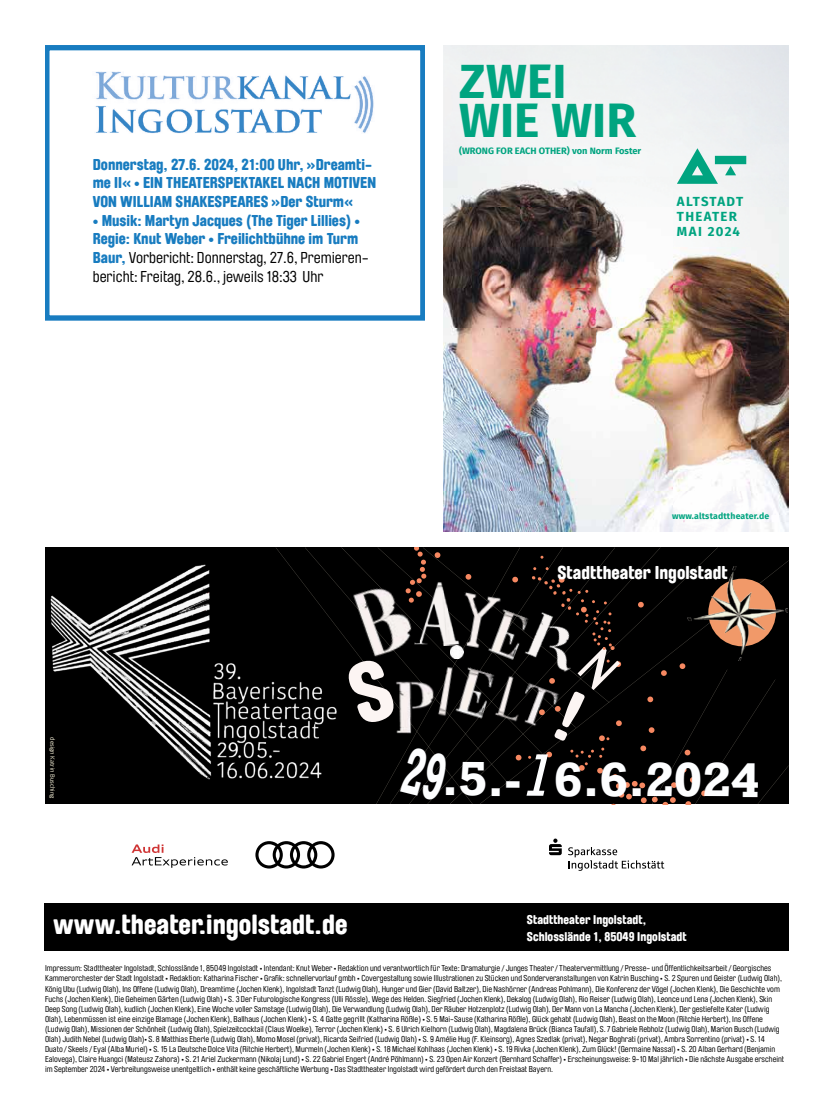
<style>
.page{position:relative;width:833px;height:1117px;background:#fff}
.page>*{position:absolute;margin:0;border:0;box-sizing:border-box;transform-origin:0 0}
.t1{font:700 48.12px/39.6px "Fira Sans";color:#00a480}
.t2{font:700 45px "Rockwell";color:#fdfeff}
.t3{font:900 27.5px "Brauer Neue Std";color:#fff}
.t4{font:900 18.38px "Brauer Neue Std";color:#fff}
.t5{font:900 15.5px/18.6px "Brauer Neue Std";color:#187cc0}
.t6{font:700 13.25px/14.9px "Fira Sans";letter-spacing:.1em;color:#00a480}
.t7{font:900 12.5px/16.2px "Brauer Neue Std";color:#fff}
.t8{font:700 9.25px "Fira Sans";color:#00a480}
.t9{font:700 8.75px "Fira Sans";letter-spacing:.02em;color:#00a480}
.t10{font:8.38px/10px "Brauer Neue Std";color:#000}
.t11{font:6.38px "Apple SD Gothic Neo";color:#fffbe1}
.s1{font-weight:400;color:#000}
.s2{font-weight:400;font-style:italic;font-size:56.25px}
</style>
<div class="page">
<svg style="left:132px;top:844px;width:96px;height:23px"></svg>
<svg style="left:255px;top:841px;width:79px;height:27px"></svg>
<svg style="left:549px;top:838px;width:13px;height:17px"></svg>
<svg style="left:568px;top:847px;width:96px;height:23px"></svg>
<div style="left:44px;top:903px;width:744px;height:48px;background:#000"></div>
<svg style="left:45px;top:45px;width:380px;height:275px"></svg>
<img style="left:93px;top:72px;width:283px;height:62px">
<img style="left:443px;top:45px;width:345px;height:486px">
<svg style="left:677px;top:148px;width:69px;height:36px"></svg>
<div style="left:45px;top:547px;width:743px;height:257px;background:#000"></div>
<img style="left:50px;top:561px;width:294px;height:219px">
<svg style="left:344px;top:547px;width:445px;height:257px"></svg>
<h1 class="t1" style="left:459px;top:58px;width:178px">ZWEI<br>WIE WIR</h1>
<h3 class="t5" style="left:93px;top:155px;width:285px">Donnerstag, 27.6. 2024, 21:00 Uhr, »Dreamti&shy;me II« • EIN THEATERSPEKTAKEL NACH MOTIVEN<br>VON WILLIAM SHAKESPEARES »Der Sturm«</h3>
<h3 class="t5" style="left:93px;top:211px;width:277px">• Musik: Martyn Jacques (The Tiger Lillies) • Regie: Knut Weber • Freilichtbühne im Turm Baur, <span class="s1">Vorbericht: Donnerstag, 27.6, Premieren&shy;bericht: Freitag, 28.6., jeweils 18:33 Uhr</span></h3>
<p class="t8" style="left:459px;top:143px;width:184px">(WRONG FOR EACH OTHER) von Norm Foster</p>
<h3 class="t6" style="left:677px;top:193px;width:68px">ALTSTADT<br>THEATER<br>MAI 2024</h3>
<p class="t11" style="left:56px;top:737px;width:63px;rotate:90deg">design Katrin Busching</p>
<p class="t9" style="left:672px;top:508px;width:99px">www.altstadttheater.de</p>
<h3 class="t4" style="left:557px;top:561px;width:172px">Stadttheater Ingolstadt</h3>
<h2 class="t2" style="left:441px;top:750px;width:319px">.5.-<span class="s2">1</span>6.6.2024</h2>
<h3 class="t3" style="left:53px;top:908px;width:296px">www.theater.ingolstadt.de</h3>
<h3 class="t7" style="left:527px;top:911px;width:161px">Stadttheater Ingolstadt,<br>Schlosslände 1, 85049 Ingolstadt</h3>
<p class="t10" style="left:45px;top:963px;width:740px">Impressum: Stadttheater Ingolstadt, Schlosslände 1, 85049 Ingolstadt • Intendant: Knut Weber • Redaktion und verantwortlich für Texte: Dramaturgie / Junges Theater/ Theatervermittlung / Presse- und Öffentlichkeitsarbeit/Georgisches Kammerorchester der Stadt Ingolstadt • Redaktion: Katharina Fischer • Grafik: schnellervorlauf gmbh • Covergestaltung sowie Illustrationen zu Stücken und Sonderveranstaltungen von Katrin Busching • S. 2 Spuren und Geister (Ludwig Olah), König Ubu (Ludwig Olah), Ins Offene (Ludwig Olah), Dreamtime (Jochen Klenk), Ingolstadt Tanzt (Ludwig Olah), Hunger und Gier (David Baltzer), Die Nashörner (Andreas Pohlmann), Die Konferenz der Vögel (Jochen Klenk), Die Geschichte vom Fuchs (Jochen Klenk), Die Geheimen Gärten (Ludwig Olah) • S. 3 Der Futurologische Kongress (Ulli Rössle), Wege des Helden. Siegfried (Jochen Klenk), Dekalog (Ludwig Olah), Rio Reiser (Ludwig Olah), Leonce und Lena (Jochen Klenk), Skin Deep Song (Ludwig Olah), kudlich (Jochen Klenk), Eine Woche voller Samstage (Ludwig Olah), Die Verwandlung (Ludwig Olah), Der Räuber Hotzenplotz (Ludwig Olah), Der Mann von La Mancha (Jochen Klenk), Der gestiefelte Kater (Ludwig Olah), Lebenmüssen ist eine einzige Blamage (Jochen Klenk), Ballhaus (Jochen Klenk) • S. 4 Gatte gegrillt (Katharina Rößle) • S. 5 Mai-Sause (Katharina Rößle), Glück gehabt (Ludwig Olah), Beast on the Moon (Ritchie Herbert), Ins Offene (Ludwig Olah), Missionen der Schönheit (Ludwig Olah), Spielzeitcocktail (Claus Woelke), Terror (Jochen Klenk) • S. 6 Ulrich Kielhorn (Ludwig Olah), Magdalena Brück (Bianca Taufall), S. 7 Gabriele Rebholz (Ludwig Olah), Marion Busch (Ludwig Olah) Judith Nebel (Ludwig Olah)• S. 8 Matthias Eberle (Ludwig Olah), Momo Mosel (privat), Ricarda Seifried (Ludwig Olah) • S. 9 Amélie Hug (F. Kleinsorg), Agnes Szedlak (privat), Negar Boghrati (privat), Ambra Sorrentino (privat) • S. 14<br>Duato / Skeels / Eyal (Alba Muriel) • S. 15 La Deutsche Dolce Vita (Ritchie Herbert), Murmeln (Jochen Klenk) • S. 18 Michael Kohlhaas (Jochen Klenk) • S. 19 Rivka (Jochen Klenk), Zum Glück! (Germaine Nassal) • S. 20 Alban Gerhard (Benjamin Ealovega), Claire Huangci (Mateusz Zahora) • S. 21 Ariel Zuckermann (Nikolaj Lund) • S. 22 Gabriel Engert (André Pöhlmann) • S. 23 Open Air Konzert (Bernhard Schaffer) • Erscheinungsweise: 9-10 Mal jährlich • Die nächste Ausgabe erscheint im September 2024 • Verbreitungsweise unentgeltlich • enthält keine geschäftliche Werbung • Das Stadttheater Ingolstadt wird gefördert durch den Freistaat Bayern.</p>
</div>
